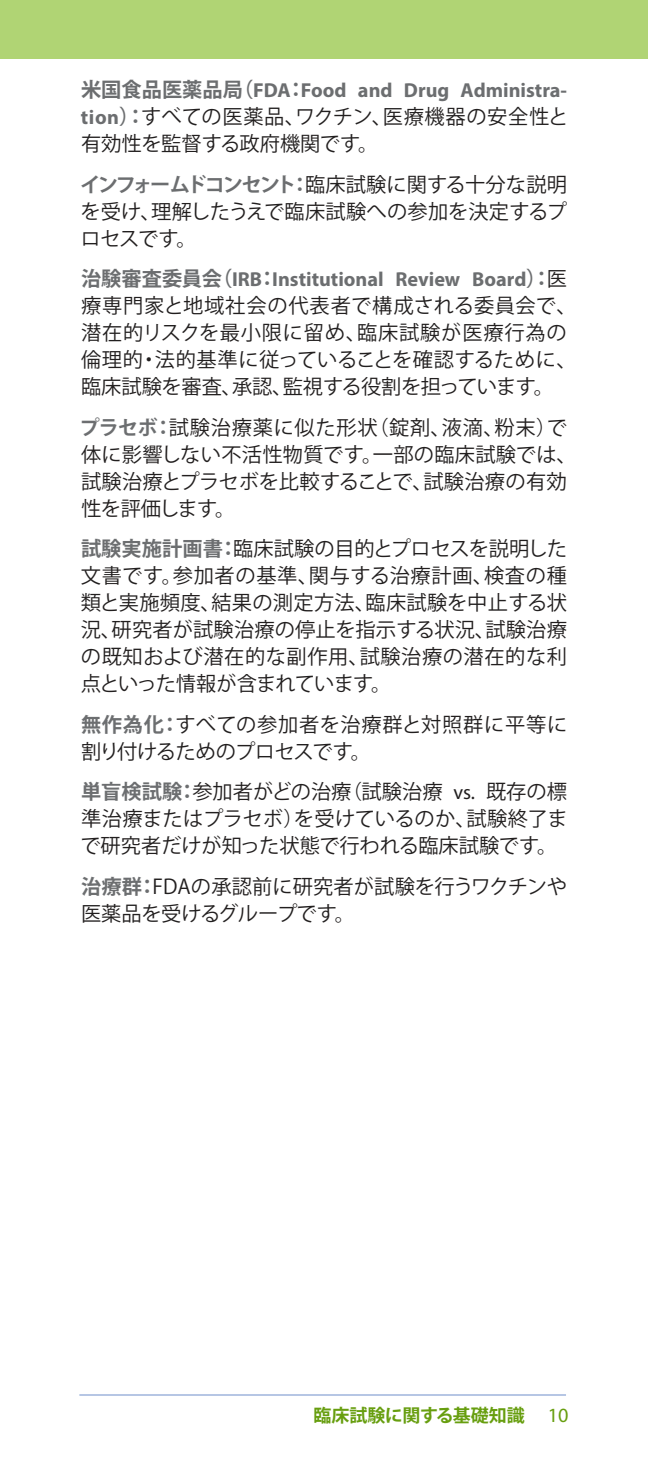
<style>
.page{position:relative;width:648px;height:1458px;background:#fff}
.page>*{position:absolute;margin:0;border:0;box-sizing:border-box;transform-origin:0 0}
.t1{font:20.25px/27px "Koz Go Pro";color:#221f1f}
.t2{font:20.25px/27px "Koz Go Pro";letter-spacing:.02em;color:#221f1f}
.t3{font:700 20.25px "Myriad Pro";color:#6c6e70}
.t4{font:700 18px "Koz Go Pro";color:#679e0f}
.s1{font-family:"Koz Go Pro"}
.s2{font-family:"Myriad Pro";font-weight:700;color:#6c6e70}
.s3{font-weight:700;color:#6c6e70}
.s4{font-family:"Koz Go Pro";font-weight:400;color:#221f1f}
.s5{font-family:"Myriad Pro"}
.s6{font-family:"Myriad Pro";font-weight:400;font-size:20.25px}
</style>
<div class="page">
<div style="left:0;top:0;width:648px;height:58px;background:#b0d474"></div>
<hr style="left:79px;top:1394px;width:487px;height:2px;background:#7e9bd0">
<p class="t3" style="left:81px;top:83px;width:487px"><span class="s1">米国食品医薬品局（</span>FDA<span class="s1">：</span>Food and Drug Administra-</p>
<p class="t1" style="left:81px;top:104px;width:489px"><span class="s2">tion</span><span class="s3">）：</span>すべての医薬品、ワクチン、医療機器の安全性と有効性を監督する政府機関です。</p>
<p class="t1" style="left:80px;top:171px;width:488px;text-align:justify"><span class="s3">インフォームドコンセント：</span>臨床試験に関する十分な説明を受け、理解したうえで臨床試験への参加を決定するプロセスです。</p>
<p class="t3" style="left:81px;top:272px;width:487px"><span class="s1">治験審査委員会（</span>IRB<span class="s1">：</span>Institutional Review Board<span class="s1">）：</span><span class="s4">医</span></p>
<p class="t2" style="left:81px;top:293px;width:497px">療専門家と地域社会の代表者で構成される委員会で、潜在的リスクを最小限に留め、臨床試験が医療行為の倫理的・法的基準に従っていることを確認するために、臨床試験を審査、承認、監視する役割を担っています。</p>
<p class="t1" style="left:80px;top:414px;width:499px"><span class="s3">プラセボ：</span>試験治療薬に似た形状（錠剤、液滴、粉末）で体に影響しない不活性物質です。一部の臨床試験では、試験治療とプラセボを比較することで、試験治療の有効性を評価します。</p>
<p class="t1" style="left:81px;top:536px;width:488px;text-align:justify"><span class="s3">試験実施計画書：</span>臨床試験の目的とプロセスを説明した文書です。参加者の基準、関与する治療計画、検査の種類と実施頻度、結果の測定方法、臨床試験を中止する状況、研究者が試験治療の停止を指示する状況、試験治療の既知および潜在的な副作用、試験治療の潜在的な利点といった情報が含まれています。</p>
<p class="t1" style="left:81px;top:711px;width:488px"><span class="s3">無作為化：</span>すべての参加者を治療群と対照群に平等に割り付けるためのプロセスです。</p>
<p class="t1" style="left:80px;top:779px;width:489px;text-align:justify"><span class="s3">単盲検試験：</span>参加者がどの治療（試験治療 <span class="s5">vs.</span> 既存の標準治療またはプラセボ）を受けているのか、試験終了まで研究者だけが知った状態で行われる臨床試験です。</p>
<p class="t1" style="left:81px;top:873px;width:488px"><span class="s3">治療群：</span>FDAの承認前に研究者が試験を行うワクチンや医薬品を受けるグループです。</p>
<p class="t4" style="left:313px;top:1404px;width:257px">臨床試験に関する基礎知識 <span class="s6">10</span></p>
</div>
